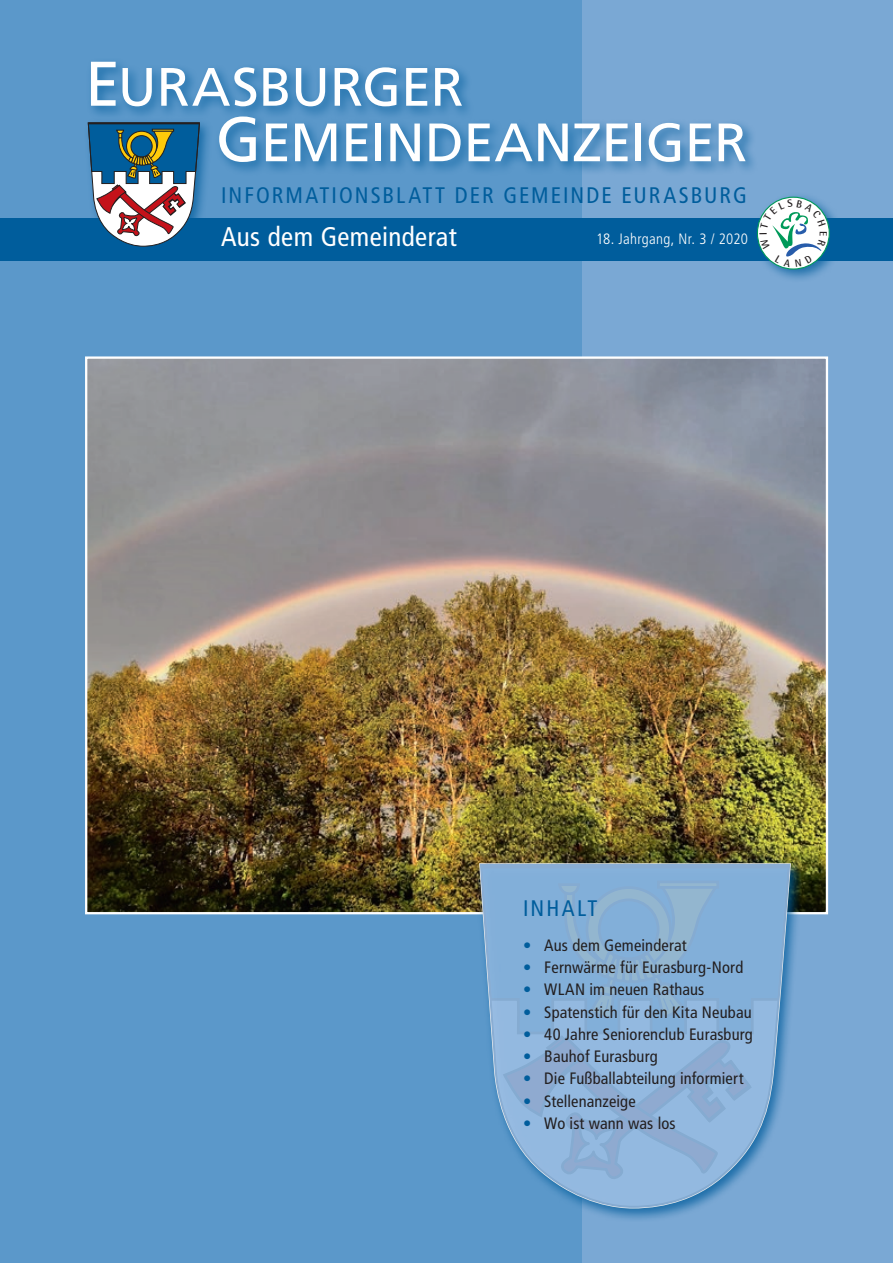
<style>
.page{position:relative;width:893px;height:1263px;background:#7aa8d4}
.page>*{position:absolute;margin:0;border:0;box-sizing:border-box;transform-origin:0 0}
.t1{font:54px/55.5px "Frutiger LT";letter-spacing:-.005em;color:#fff}
.t2{font:condensed 27px "Frutiger LT";letter-spacing:.015em;color:#fff}
.t3{font:condensed 22.5px "Frutiger LT";letter-spacing:.09em;color:#005d9c}
.t4{font:condensed 16.5px "Frutiger LT";letter-spacing:.01em;color:#231f20}
.t5{font:300 condensed 15px "Frutiger LT";letter-spacing:.02em;color:#fff}
.t6{font:700 10.5px "AT Rotis Semi Sans";color:#231f20}
.s1{font-size:63px}
.s2{color:#005d9c}
</style>
<div class="page">
<div style="left:0;top:0;width:581px;height:1263px;background:#5b98ca"></div>
<div style="left:0;top:218px;width:893px;height:43px;background:#005d9c"></div>
<div style="left:86px;top:57px;width:672px;height:119px;background:#005d9c;opacity:.75"></div>
<div style="left:83px;top:117px;width:130px;height:143px;background:#005d9c;opacity:.75"></div>
<svg style="left:87px;top:122px;width:113px;height:125px;background:#6b8497"></svg>
<div style="left:752px;top:192px;width:91px;height:91px;background:#005d9c;opacity:.75"></div>
<div style="left:757px;top:197px;width:73px;height:73px;border:1px solid #009a5a;border-radius:50%"></div>
<img style="left:88px;top:359px;width:737px;height:552px">
<div style="left:474px;top:858px;width:330px;height:364px;background:#005d9c;opacity:.75"></div>
<div style="left:476px;top:860px;width:326px;height:360px;background:#005d9c;opacity:.75"></div>
<svg style="left:479px;top:863px;width:312px;height:345px"></svg>
<svg style="left:760px;top:199px;width:66px;height:68px;background:#c9e1e4"></svg>
<h1 class="t1" style="left:216px;top:59px;width:533px;text-indent:-131px"><span class="s1">E</span>URASBURGER<br><span class="s1">G</span>EMEINDEANZEIGER</h1>
<h3 class="t3" style="left:221px;top:182px;width:527px">INFORMATIONSBLATT DER GEMEINDE EURASBURG</h3>
<h2 class="t2" style="left:221px;top:221px;width:237px">Aus dem Gemeinderat</h2>
<p class="t5" style="left:596px;top:231px;width:153px">18. Jahrgang, Nr. 3 / 2020</p>
<p class="t6" style="left:830px;top:231px;width:7px;rotate:90deg">E</p>
<h3 class="t3" style="left:523px;top:895px;width:76px">INHALT</h3>
<p class="t4" style="left:523px;top:935px;width:165px"><span class="s2">•</span> Aus dem Gemeinderat</p>
<p class="t4" style="left:523px;top:958px;width:222px"><span class="s2">•</span> Fernwärme für Eurasburg-Nord</p>
<p class="t4" style="left:523px;top:980px;width:183px"><span class="s2">•</span> WLAN im neuen Rathaus</p>
<p class="t4" style="left:523px;top:1002px;width:230px"><span class="s2">•</span> Spatenstich für den Kita Neubau</p>
<p class="t4" style="left:523px;top:1024px;width:231px"><span class="s2">•</span> 40 Jahre Seniorenclub Eurasburg</p>
<p class="t4" style="left:523px;top:1047px;width:136px"><span class="s2">•</span> Bauhof Eurasburg</p>
<p class="t4" style="left:523px;top:1069px;width:222px"><span class="s2">•</span> Die Fußballabteilung informiert</p>
<p class="t4" style="left:523px;top:1091px;width:114px"><span class="s2">•</span> Stellenanzeige</p>
<p class="t4" style="left:523px;top:1113px;width:154px"><span class="s2">•</span> Wo ist wann was los</p>
</div>
